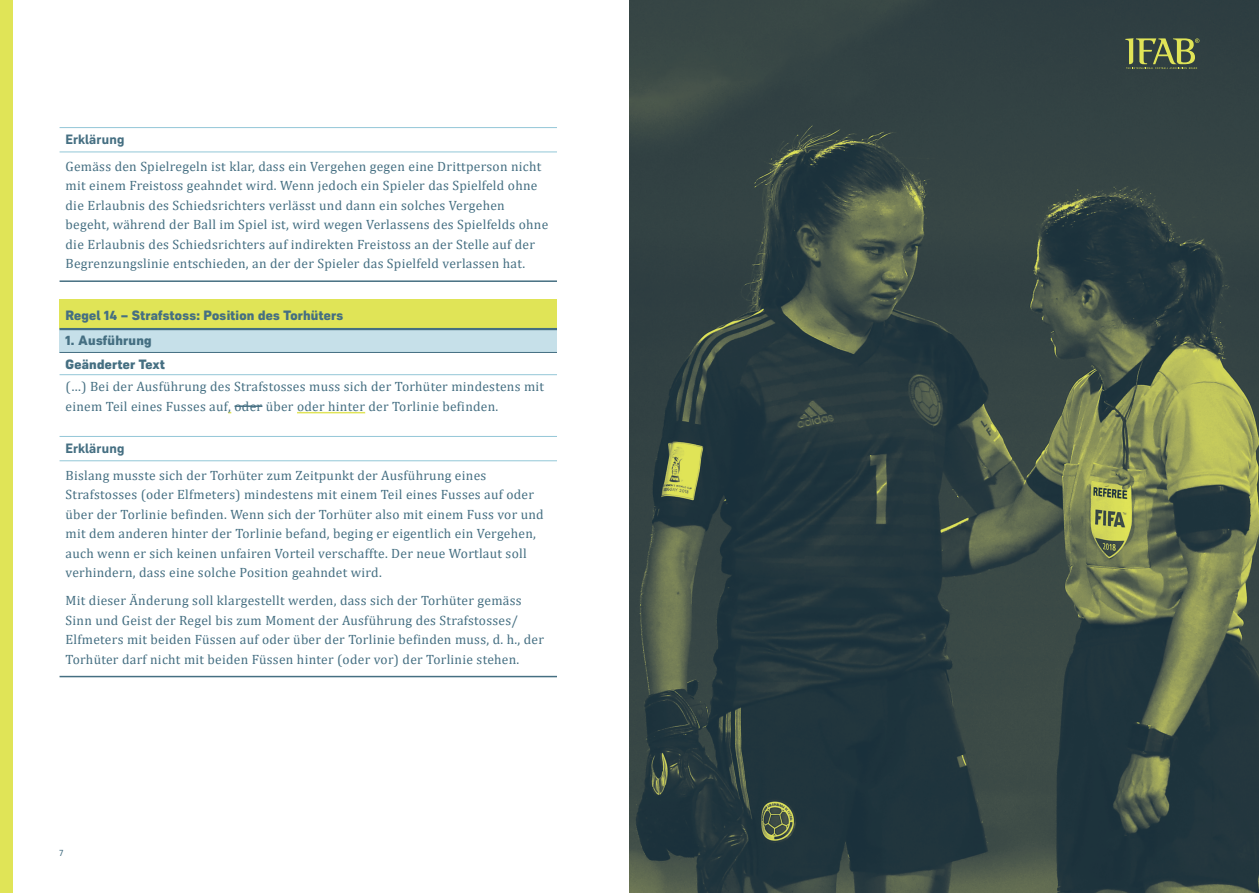
<style>
.page{position:relative;width:1259px;height:893px;background:#fff}
.page>*{position:absolute;margin:0;border:0;box-sizing:border-box;transform-origin:0 0}
.Body_Tabelle_Roag_Re{font:13.5px/19.5px "Cambria";letter-spacing:.02em;color:#456f82}
.Tabelle_Roag_ExtraBo{font:800 13.5px "Roag";letter-spacing:.02em;color:#456f82}
.Tabelle_Roag_Bold_9{font:700 13.5px "Roag";letter-spacing:.02em;color:#456f82}
.t1{font:9px "Roag";color:#456f82}
</style>
<div class="page">
<img style="left:629px;top:0;width:630px;height:893px">
<svg style="left:1125px;top:38px;width:74px;height:31px;background:#697548"></svg>
<div style="left:60px;top:300px;width:497px;height:29px;background:#e0e457"></div>
<div style="left:60px;top:329px;width:497px;height:23px;background:#c6e0e9"></div>
<hr style="left:60px;top:374px;width:497px;height:1px;background:#93c7d7">
<hr style="left:60px;top:460px;width:497px;height:1px;background:#93c7d7">
<hr style="left:60px;top:676px;width:497px;height:1px;background:#456f82">
<hr style="left:60px;top:328px;width:497px;height:2px;background:#456f82">
<hr style="left:60px;top:352px;width:497px;height:1px;background:#456f82">
<hr style="left:60px;top:436px;width:497px;height:1px;background:#93c7d7">
<hr style="left:297px;top:412px;width:68px;height:1px;background:#e0e457">
<hr style="left:234px;top:405px;width:28px;height:2px;background:#456f82">
<div style="left:0;top:0;width:13px;height:893px;background:#e0e457"></div>
<hr style="left:60px;top:152px;width:497px;height:1px;background:#93c7d7">
<hr style="left:60px;top:280px;width:497px;height:2px;background:#456f82">
<hr style="left:60px;top:127px;width:497px;height:1px;background:#93c7d7">
<p class="Tabelle_Roag_Bold_9" style="left:66px;top:129px;width:60px">Erklärung</p>
<p class="Body_Tabelle_Roag_Re" style="left:66px;top:157px;width:484px">Gemäss den Spielregeln ist klar, dass ein Vergehen gegen eine Drittperson nicht mit einem Freistoss geahndet wird. Wenn jedoch ein Spieler das Spielfeld ohne die Erlaubnis des Schiedsrichters verlässt und dann ein solches Vergehen begeht, während der Ball im Spiel ist, wird wegen Verlassens des Spielfelds ohne die Erlaubnis des Schiedsrichters auf indirekten Freistoss an der Stelle auf der Begrenzungslinie entschieden, an der der Spieler das Spielfeld verlassen hat.</p>
<p class="Tabelle_Roag_ExtraBo" style="left:66px;top:304px;width:279px">Regel 14 – Strafstoss: Position des Torhüters</p>
<p class="Tabelle_Roag_ExtraBo" style="left:66px;top:330px;width:88px">1. Ausführung</p>
<p class="Tabelle_Roag_ExtraBo" style="left:66px;top:353px;width:101px">Geänderter Text</p>
<p class="Body_Tabelle_Roag_Re" style="left:66px;top:377px;width:480px">(…) Bei der Ausführung des Strafstosses muss sich der Torhüter mindestens mit einem Teil eines Fusses auf, oder über oder hinter der Torlinie befinden.</p>
<p class="Tabelle_Roag_Bold_9" style="left:66px;top:437px;width:60px">Erklärung</p>
<p class="Body_Tabelle_Roag_Re" style="left:66px;top:465px;width:480px">Bislang musste sich der Torhüter zum Zeitpunkt der Ausführung eines Strafstosses (oder Elfmeters) mindestens mit einem Teil eines Fusses auf oder über der Torlinie befinden. Wenn sich der Torhüter also mit einem Fuss vor und mit dem anderen hinter der Torlinie befand, beging er eigentlich ein Vergehen, auch wenn er sich keinen unfairen Vorteil verschaffte. Der neue Wortlaut soll verhindern, dass eine solche Position geahndet wird.</p>
<p class="Body_Tabelle_Roag_Re" style="left:66px;top:591px;width:480px">Mit dieser Änderung soll klargestellt werden, dass sich der Torhüter gemäss Sinn und Geist der Regel bis zum Moment der Ausführung des Strafstosses/ Elfmeters mit beiden Füssen auf oder über der Torlinie befinden muss, d. h., der Torhüter darf nicht mit beiden Füssen hinter (oder vor) der Torlinie stehen.</p>
<p class="t1" style="left:60px;top:846px;width:5px">7</p>
</div>
